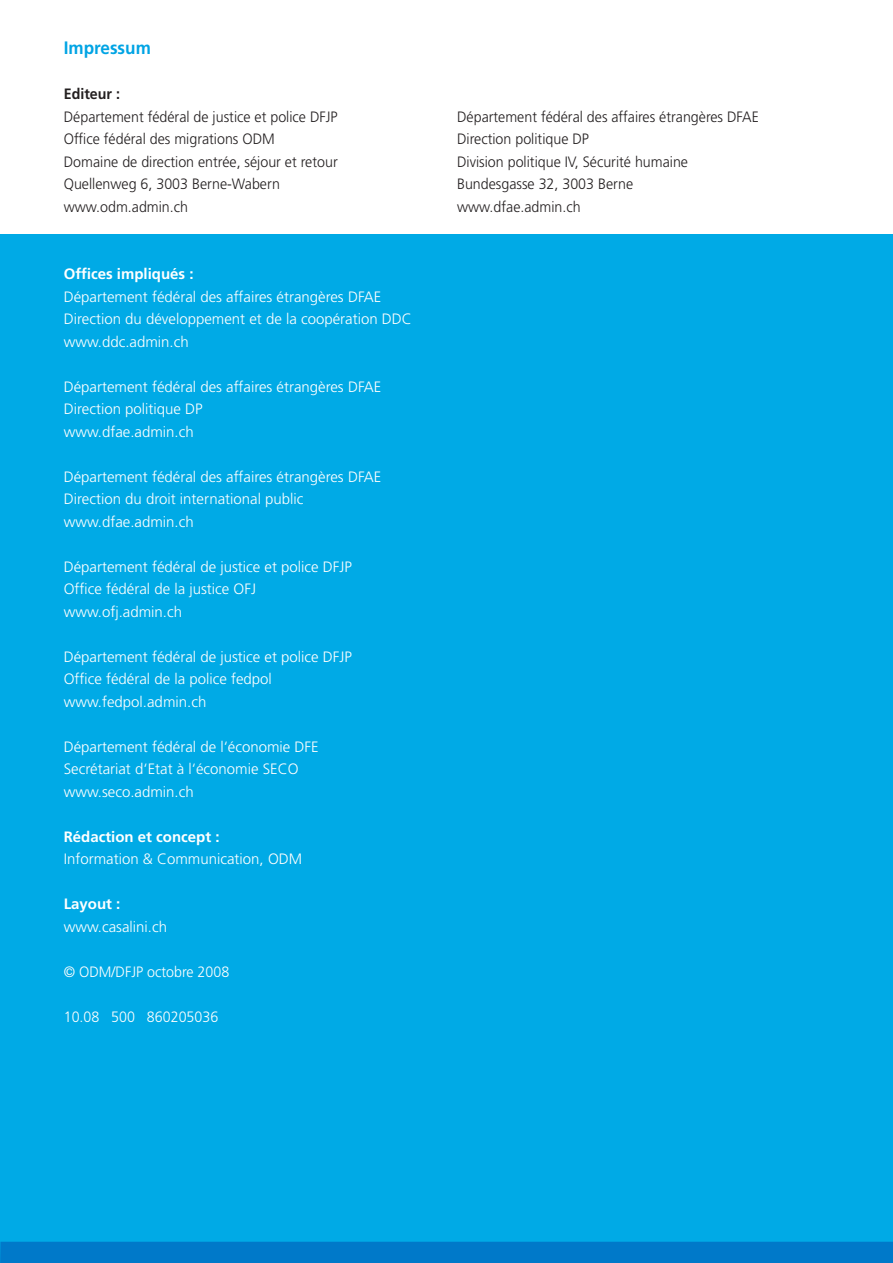
<style>
.page{position:relative;width:893px;height:1263px;background:#fff}
.page>*{position:absolute;margin:0;border:0;box-sizing:border-box;transform-origin:0 0}
.t1{font:700 18px "Frutiger LT Std";color:#00a4e4;scale:.95 1}
.t2{font:300 15px/22.5px "Frutiger LT Std";color:#fff}
.t3{font:300 15px/22.5px "Frutiger LT Std";color:#231f20;scale:.95 1}
.t4{font:700 15px "Frutiger LT Std";color:#fff}
.t5{font:300 15px "Frutiger LT Std";color:#fff;scale:.95 1}
.t6{font:700 15px "Frutiger LT Std";color:#231f20;scale:.95 1}
</style>
<div class="page">
<div style="left:0;top:234px;width:893px;height:1029px;background:#00aae6"></div>
<div style="left:0;top:1242px;width:893px;height:21px;background:#0079c9"></div>
<p class="t1" style="left:64px;top:37px;width:93px">Impressum</p>
<p class="t6" style="left:64px;top:85px;width:61px">Editeur :</p>
<p class="t3" style="left:64px;top:105px;width:290px">Département fédéral de justice et police DFJP Office fédéral des migrations ODM<br>Domaine de direction entrée, séjour et retour Quellenweg 6, 3003 Berne-Wabern www.odm.admin.ch</p>
<p class="t3" style="left:457px;top:105px;width:319px">Département fédéral des affaires étrangères DFAE<br>Direction politique DP<br>Division politique IV, Sécurité humaine<br>Bundesgasse 32, 3003 Berne www.dfae.admin.ch</p>
<p class="t4" style="left:64px;top:265px;width:131px">Offices impliqués :</p>
<p class="t2" style="left:64px;top:285px;width:350px">Département fédéral des affaires étrangères DFAE<br>Direction du développement et de la coopération DDC www.ddc.admin.ch</p>
<p class="t2" style="left:64px;top:375px;width:319px">Département fédéral des affaires étrangères DFAE<br>Direction politique DP<br>www.dfae.admin.ch</p>
<p class="t2" style="left:64px;top:465px;width:319px">Département fédéral des affaires étrangères DFAE<br>Direction du droit international public www.dfae.admin.ch</p>
<p class="t2" style="left:64px;top:555px;width:290px">Département fédéral de justice et police DFJP<br>Office fédéral de la justice OFJ www.ofj.admin.ch</p>
<p class="t2" style="left:64px;top:645px;width:290px">Département fédéral de justice et police DFJP<br>Office fédéral de la police fedpol www.fedpol.admin.ch</p>
<p class="t2" style="left:64px;top:735px;width:257px">Département fédéral de l‘économie DFE<br>Secrétariat d‘Etat à l‘économie SECO www.seco.admin.ch</p>
<p class="t4" style="left:64px;top:827px;width:157px">Rédaction et concept :</p>
<p class="t2" style="left:64px;top:848px;width:240px">Information &amp; Communication, ODM</p>
<p class="t4" style="left:64px;top:895px;width:58px">Layout :</p>
<p class="t2" style="left:64px;top:915px;width:105px">www.casalini.ch</p>
<p class="t5" style="left:64px;top:963px;width:176px">© ODM/DFJP octobre 2008</p>
<p class="t5" style="left:64px;top:1008px;width:164px">10.08 500 860205036</p>
</div>
